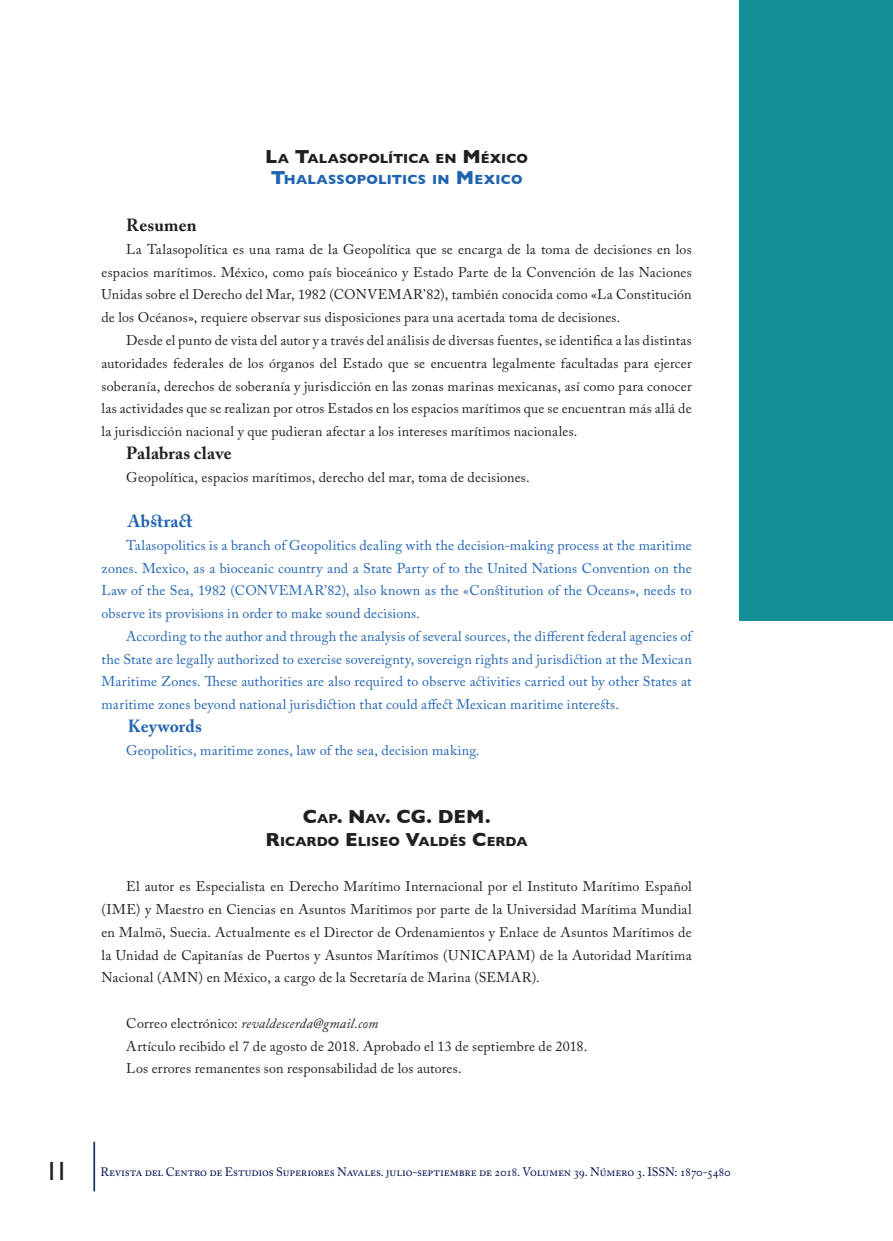
<style>
.page{position:relative;width:893px;height:1241px;background:#fff}
.page>*{position:absolute;margin:0;border:0;box-sizing:border-box;transform-origin:0 0}
._01_Títulos{font:700 19.25px "Gill Sans";color:#231f20}
.resumen_titulo{font:700 17.5px "Adobe Caslon Pro";letter-spacing:.01em;color:#231f20}
.abstrat_tltle{font:700 17.5px "Adobe Caslon Pro";letter-spacing:.015em;color:#2064b1}
.Resumen{font:14px/22.8px "Adobe Caslon Pro";letter-spacing:.015em;color:#231f20;text-align:justify}
.abstract{font:14px/22.8px "Adobe Caslon Pro";letter-spacing:.015em;color:#2064b1;text-align:justify}
.Resumen-2{font:italic 14px "Adobe Caslon Pro";letter-spacing:.01em;color:#231f20}
._01_Títulos-2{font:700 13.47px "Gill Sans";letter-spacing:.005em;color:#231f20}
.t1{font:700 13.47px "Gill Sans";letter-spacing:.02em;color:#2064b1}
.t2{font:12.25px "Adobe Caslon Pro";letter-spacing:-.015em;color:#030e4f}
.s1{font-size:19.25px}
.s2{font-size:13.47px}
.s3{font-style:normal}
.s4{font-family:"Gill Sans";font-size:26.25px;color:#231f20}
</style>
<div class="page">
<hr style="left:93px;top:1141px;width:2px;height:50px;background:#183463">
<div style="left:739px;top:0;width:154px;height:620px;background:#138f98"></div>
<p class="_01_Títulos-2" style="left:265px;top:148px;width:264px"><span class="s1">L</span>A <span class="s1">T</span>ALASOPOLÍTICA EN <span class="s1">M</span>ÉXICO</p>
<p class="t1" style="left:271px;top:169px;width:253px"><span class="s1">T</span>HALASSOPOLITICS IN <span class="s1">M</span>EXICO</p>
<p class="resumen_titulo" style="left:126px;top:215px;width:72px">Resumen</p>
<p class="Resumen" style="left:102px;top:238px;width:592px;text-indent:25px">La Talasopolítica es una rama de la Geopolítica que se encarga de la toma de decisiones en los espacios marítimos. México, como país bioceánico y Estado Parte de la Convención de las Naciones Unidas sobre el Derecho del Mar, 1982 (CONVEMAR’82), también conocida como «La Constitución de los Océanos», requiere observar sus disposiciones para una acertada toma de decisiones.</p>
<p class="Resumen" style="left:102px;top:329px;width:592px;text-indent:25px">Desde el punto de vista del autor y a través del análisis de diversas fuentes, se identifica a las distintas autoridades federales de los órganos del Estado que se encuentra legalmente facultadas para ejercer soberanía, derechos de soberanía y jurisdicción en las zonas marinas mexicanas, así como para conocer las actividades que se realizan por otros Estados en los espacios marítimos que se encuentran más allá de la jurisdicción nacional y que pudieran afectar a los intereses marítimos nacionales.</p>
<p class="resumen_titulo" style="left:126px;top:442px;width:107px">Palabras clave</p>
<p class="Resumen" style="left:126px;top:465px;width:405px">Geopolítica, espacios marítimos, derecho del mar, toma de decisiones.</p>
<p class="abstrat_tltle" style="left:128px;top:510px;width:66px">Abstract</p>
<p class="abstract" style="left:102px;top:533px;width:592px;text-indent:24px">Talasopolitics is a branch of Geopolitics dealing with the decision-making process at the maritime zones. Mexico, as a bioceanic country and a State Party of to the United Nations Convention on the Law of the Sea, 1982 (CONVEMAR’82), also known as the «Constitution of the Oceans», needs to observe its provisions in order to make sound decisions.</p>
<p class="abstract" style="left:102px;top:624px;width:592px;text-indent:24px">According to the author and through the analysis of several sources, the different federal agencies of the State are legally authorized to exercise sovereignty, sovereign rights and jurisdiction at the Mexican Maritime Zones. These authorities are also required to observe activities carried out by other States at maritime zones beyond national jurisdiction that could affect Mexican maritime interests.</p>
<p class="abstrat_tltle" style="left:128px;top:715px;width:76px">Keywords</p>
<p class="abstract" style="left:126px;top:738px;width:355px">Geopolitics, maritime zones, law of the sea, decision making.</p>
<p class="_01_Títulos" style="left:303px;top:801px;width:189px">C<span class="s2">AP</span>. N<span class="s2">AV</span>. CG. DEM.</p>
<p class="_01_Títulos-2" style="left:266px;top:830px;width:264px"><span class="s1">R</span>ICARDO <span class="s1">E</span>LISEO <span class="s1">V</span>ALDÉS <span class="s1">C</span>ERDA</p>
<p class="Resumen" style="left:102px;top:875px;width:592px;text-indent:25px">El autor es Especialista en Derecho Marítimo Internacional por el Instituto Marítimo Español (IME) y Maestro en Ciencias en Asuntos Marítimos por parte de la Universidad Marítima Mundial en Malmö, Suecia. Actualmente es el Director de Ordenamientos y Enlace de Asuntos Marítimos de la Unidad de Capitanías de Puertos y Asuntos Marítimos (UNICAPAM) de la Autoridad Marítima Nacional (AMN) en México, a cargo de la Secretaría de Marina (SEMAR).</p>
<p class="Resumen-2" style="left:126px;top:1014px;width:254px"><span class="s3">Correo electrónico:</span> revaldescerda@gmail.com</p>
<p class="Resumen" style="left:126px;top:1034px;width:463px">Artículo recibido el 7 de agosto de 2018. Aprobado el 13 de septiembre de 2018.</p>
<p class="Resumen" style="left:126px;top:1057px;width:337px">Los errores remanentes son responsabilidad de los autores.</p>
<p class="t2" style="left:45px;top:1163px;width:687px"><span class="s4">11</span> Revista del Centro de Estudios Superiores Navales. julio-septiembre de 2018. Volumen 39. Número 3. ISSN: 1870-5480</p>
</div>
